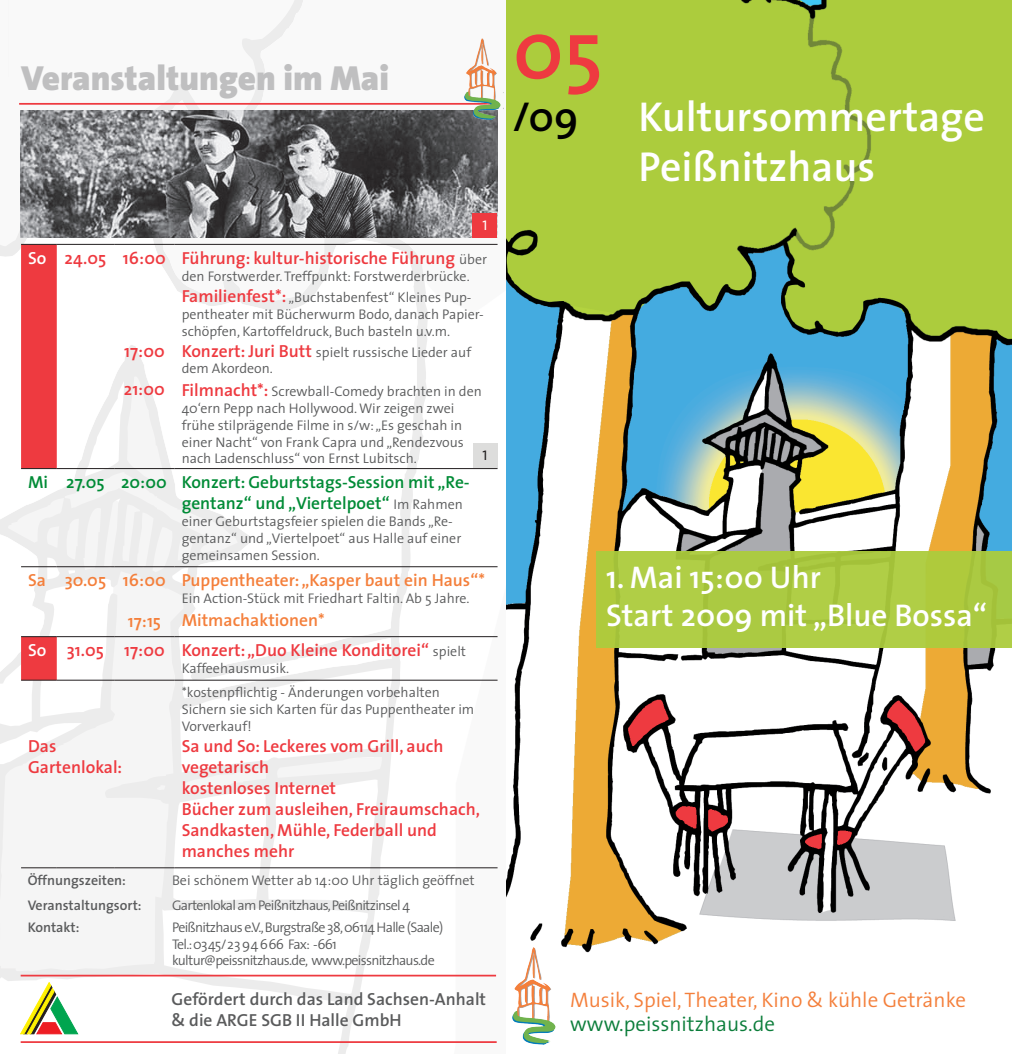
<style>
.page{position:relative;width:1012px;height:1062px;background:#fff}
.page>*{position:absolute;margin:0;border:0;box-sizing:border-box;transform-origin:0 0}
.t1{font:600 84px "The Sans";color:#ee3a40}
.t2{font:600 42px/50.4px "The Sans";color:#fff}
.t3{font:600 42px "The Sans";color:#000}
.grau_Fett{font:900 35px "The Sans";color:#bfbfc0}
.t4{font:600 31.5px "The Sans";color:#fff}
.t5{font:300 21px "The Sans";color:#f47f3b}
.t6{font:300 21px "The Sans";color:#0b7d3a}
.Text{font:600 17.5px/21px "The Sans";color:#ee3a40}
.t7{font:600 17.5px/21px "The Sans";color:#008b36}
.Text-2{font:600 17.5px "The Sans";color:#f47f3b}
.Text-3{font:600 17.5px "The Sans";color:#5a5b5c}
.Text-4{font:600 17.5px "The Sans";color:#fff}
.Text-5{font:300 14px/16.8px "The Sans";color:#5a5b5c}
.Text-6{font:300 14px "The Sans";letter-spacing:-.05em;color:#5a5b5c}
.Text-7{font:600 14px "The Sans";color:#5a5b5c}
.Kleiner_Text{font:300 14px "The Sans";color:#5a5b5c}
.Kleiner_Text-2{font:14px "The Sans Caps";color:#231f20}
.Kleiner_Text-3{font:14px "The Sans Caps";color:#fff}
.s1{font-weight:300;font-size:14px;color:#5a5b5c}
.s2{font-weight:600;font-size:17.5px;color:#ee3a40}
</style>
<div class="page">
<hr style="left:175px;top:244px;width:323px;height:1px;background:#231f20">
<hr style="left:175px;top:468px;width:323px;height:1px;background:#231f20">
<hr style="left:175px;top:566px;width:323px;height:1px;background:#231f20">
<hr style="left:175px;top:636px;width:323px;height:1px;background:#231f20">
<hr style="left:175px;top:680px;width:323px;height:1px;background:#231f20">
<hr style="left:175px;top:867px;width:323px;height:1px;background:#231f20">
<hr style="left:19px;top:103px;width:473px;height:2px;background:#ee3a40">
<hr style="left:21px;top:1041px;width:476px;height:2px;background:#ee3a40">
<svg style="left:0;top:244px;width:392px;height:789px"></svg>
<hr style="left:21px;top:974px;width:475px;height:2px;background:#ee3a40">
<img style="left:21px;top:111px;width:476px;height:127px">
<img style="left:506px;top:0;width:506px;height:953px">
<div style="left:473px;top:443px;width:25px;height:25px;background:#dddddc"></div>
<img style="left:512px;top:947px;width:45px;height:97px">
<div style="left:473px;top:213px;width:24px;height:25px;background:#ee3a40"></div>
<img style="left:465px;top:38px;width:39px;height:81px">
<div style="left:597px;top:551px;width:415px;height:97px;background:#accc3d"></div>
<p class="grau_Fett" style="left:21px;top:49px;width:369px">Veranstaltungen im Mai</p>
<p class="Kleiner_Text-3" style="left:482px;top:213px;width:6px">1</p>
<p class="Text-4" style="left:28px;top:243px;width:20px">So</p>
<p class="Text" style="left:65px;top:247px;width:43px">24.05</p>
<p class="Text" style="left:123px;top:247px;width:44px">16:00</p>
<p class="Text" style="left:124px;top:340px;width:42px">17:00</p>
<p class="Text" style="left:124px;top:378px;width:42px">21:00</p>
<p class="Text" style="left:182px;top:247px;width:307px">Führung: kultur-historische Führung <span class="s1">über</span></p>
<p class="Text-5" style="left:182px;top:267px;width:290px">den Forstwerder. Treffpunkt: Forstwerderbrücke.</p>
<p class="Text-5" style="left:182px;top:288px;width:304px"><span class="s2">Familienfest*:</span> „Buchstabenfest“ Kleines Pup&shy;pentheater mit Bücherwurm Bodo, danach Papier&shy;schöpfen, Kartoffeldruck, Buch basteln u.v.m.</p>
<p class="Text-5" style="left:182px;top:343px;width:291px"><span class="s2">Konzert: Juri Butt</span> spielt russische Lieder auf dem Akordeon.</p>
<p class="Text-5" style="left:182px;top:382px;width:302px"><span class="s2">Filmnacht*:</span> Screwball-Comedy brachten in den<br>40‘ern Pepp nach Hollywood. Wir zeigen zwei</p>
<p class="Text-5" style="left:182px;top:416px;width:284px">frühe stilprägende Filme in s/w: „Es geschah in einer Nacht“ von Frank Capra und „Rendezvous</p>
<p class="Text-5" style="left:182px;top:450px;width:237px">nach Ladenschluss“ von Ernst Lubitsch.</p>
<p class="Kleiner_Text-2" style="left:482px;top:444px;width:6px">1</p>
<p class="t7" style="left:28px;top:471px;width:22px">Mi</p>
<p class="t7" style="left:66px;top:471px;width:40px">27.05</p>
<p class="t7" style="left:121px;top:471px;width:47px">20:00</p>
<p class="t7" style="left:182px;top:471px;width:290px">Konzert: Geburtstags-Session mit „Re&shy;gentanz“ und „Viertelpoet“ <span class="s1">Im Rahmen</span></p>
<p class="Text-5" style="left:182px;top:512px;width:281px">einer Geburtstagsfeier spielen die Bands „Re&shy;gentanz“ und „Viertelpoet“ aus Halle auf einer gemeinsamen Session.</p>
<p class="Text-2" style="left:28px;top:566px;width:19px">Sa</p>
<p class="Text-2" style="left:65px;top:566px;width:43px">30.05</p>
<p class="Text-2" style="left:123px;top:566px;width:44px">16:00</p>
<p class="Text-2" style="left:128px;top:606px;width:35px">17:15</p>
<p class="Text-2" style="left:182px;top:566px;width:305px">Puppentheater: „Kasper baut ein Haus“*</p>
<p class="Text-5" style="left:182px;top:589px;width:289px">Ein Action-Stück mit Friedhart Faltin. Ab 5 Jahre.</p>
<p class="Text-2" style="left:182px;top:605px;width:145px">Mitmachaktionen*</p>
<p class="Text-4" style="left:28px;top:636px;width:20px">So</p>
<p class="Text" style="left:67px;top:639px;width:39px">31.05</p>
<p class="Text" style="left:124px;top:639px;width:42px">17:00</p>
<p class="Text" style="left:182px;top:639px;width:286px">Konzert: „Duo Kleine Konditorei“ <span class="s1">spielt</span></p>
<p class="Text-5" style="left:182px;top:659px;width:109px">Kaffeehausmusik.</p>
<p class="Text" style="left:28px;top:735px;width:30px">Das</p>
<p class="Text" style="left:28px;top:756px;width:96px">Gartenlokal:</p>
<p class="Text-5" style="left:182px;top:684px;width:260px">*kostenpflichtig - Änderungen vorbehalten</p>
<p class="Text-5" style="left:182px;top:700px;width:294px">Sichern sie sich Karten für das Puppentheater im<br>Vorverkauf!</p>
<p class="Text" style="left:182px;top:735px;width:263px">Sa und So: Leckeres vom Grill, auch vegetarisch</p>
<p class="Text" style="left:182px;top:777px;width:156px">kostenloses Internet</p>
<p class="Text" style="left:182px;top:798px;width:300px">Bücher zum ausleihen, Freiraumschach,<br>Sandkasten, Mühle, Federball und manches mehr</p>
<p class="Text-7" style="left:28px;top:868px;width:100px">Öffnungszeiten:</p>
<p class="Kleiner_Text" style="left:172px;top:868px;width:304px">Bei schönem Wetter ab 14:00 Uhr täglich geöffnet</p>
<p class="Text-7" style="left:28px;top:893px;width:115px">Veranstaltungsort:</p>
<p class="Text-7" style="left:28px;top:915px;width:53px">Kontakt:</p>
<p class="Text-6" style="left:172px;top:893px;width:240px">Gartenlokal am Peißnitzhaus, Peißnitzinsel 4</p>
<p class="Text-6" style="left:172px;top:915px;width:273px">Peißnitzhaus e.V., Burgstraße 38, 06114 Halle (Saale)</p>
<p class="Text-6" style="left:172px;top:932px;width:166px">Tel.: 0345/23 94 666 Fax: -661</p>
<p class="Text-6" style="left:172px;top:949px;width:264px">kultur@peissnitzhaus.de, www.peissnitzhaus.de</p>
<p class="Text-3" style="left:172px;top:984px;width:316px">Gefördert durch das Land Sachsen-Anhalt</p>
<p class="Text-3" style="left:172px;top:1005px;width:232px">&amp; die ARGE SGB II Halle GmbH</p>
<p class="t1" style="left:513px;top:-20px;width:92px">05</p>
<p class="t3" style="left:513px;top:82px;width:68px">/09</p>
<p class="t2" style="left:639px;top:90px;width:348px">Kultursommertage<br>Peißnitzhaus</p>
<p class="t4" style="left:606px;top:551px;width:216px">1. Mai 15:00 Uhr</p>
<p class="t4" style="left:606px;top:589px;width:383px">Start 2009 mit „Blue Bossa“</p>
<p class="t5" style="left:570px;top:982px;width:397px">Musik, Spiel, Theater, Kino &amp; kühle Getränke</p>
<p class="t6" style="left:570px;top:1006px;width:206px">www.peissnitzhaus.de</p>
</div>
